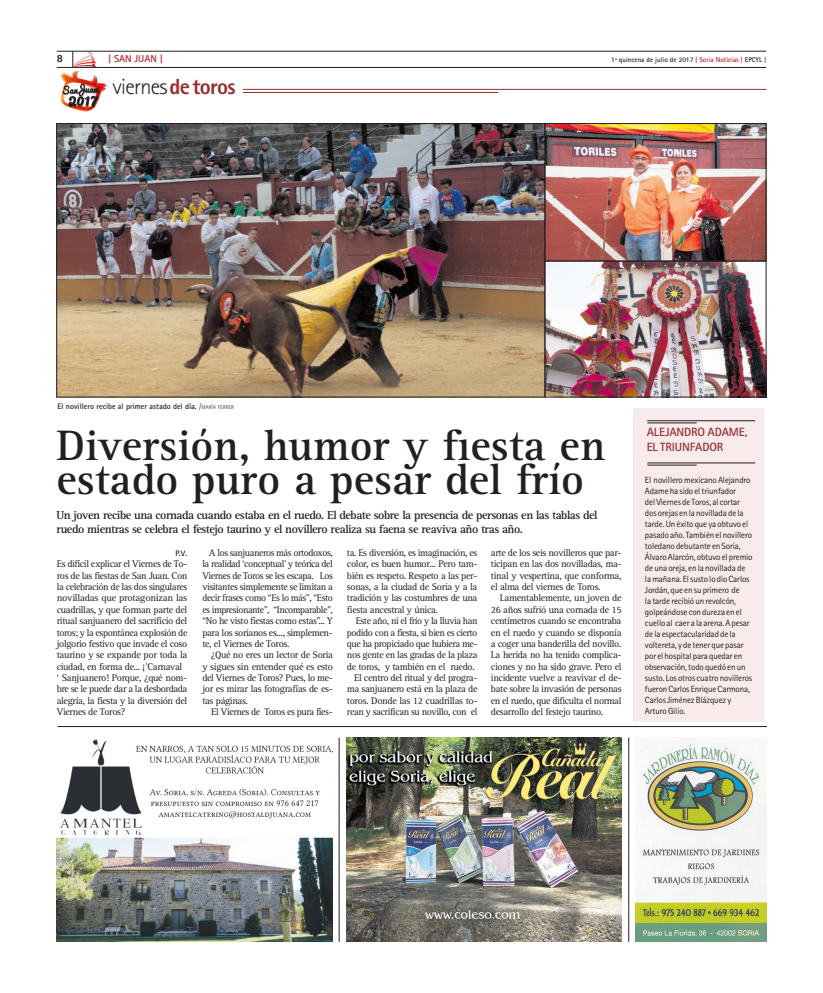
<style>
.page{position:relative;width:823px;height:993px;background:#fff}
.page>*{position:absolute;margin:0;border:0;box-sizing:border-box;transform-origin:0 0}
.t1{font:700 44px/34px "Rotis Serif Std";color:#231f20}
.t2{font:300 22px "Rotis Sans Serif Std";letter-spacing:-.03em;color:#231f20}
.t3{font:700 12px/14px "Rotis Serif Std";letter-spacing:-.04em;color:#231f20}
.t4{font:700 12px/15px "Rotis Sans Serif Std";letter-spacing:-.01em;color:#962e33}
.t5{font:800 11px "Rotis Sans Serif Std";color:#231f20}
.t6{font:10px/11.3px "Rotis Serif Std";letter-spacing:-.035em;color:#231f20;text-align:justify}
.t7{font:700 10px "Rotis Sans Serif Std";color:#b61f2d}
.t8{font:9px/11px "Rotis Sans Serif Std";letter-spacing:-.015em;color:#231f20}
.t9{font:700 8px "Rotis Sans Serif Std";color:#231f20}
.t10{font:700 7px "Rotis Sans Serif Std";color:#231f20}
.s1{color:#b61f2d}
.s2{color:#962e33}
.s3{font-weight:800;color:#962e33}
.s4{font-weight:300}
.s5{font-weight:300;font-size:5.6px}
</style>
<div class="page">
<hr style="left:57px;top:726px;width:709px;height:1px;background:#231f20">
<hr style="left:57px;top:67px;width:708px;height:1px;background:#231f20">
<hr style="left:57px;top:51px;width:708px;height:1px;background:#231f20">
<svg style="left:60px;top:51px;width:47px;height:60px"></svg>
<hr style="left:243px;top:89px;width:522px;height:1px;background:#962e33">
<hr style="left:243px;top:92px;width:255px;height:1px;background:#962e33">
<img style="left:58px;top:125px;width:484px;height:270px">
<div style="left:56px;top:123px;width:488px;height:274px;border:1px solid #231f20"></div>
<img style="left:546px;top:263px;width:217px;height:132px">
<div style="left:544px;top:261px;width:221px;height:136px;border:1px solid #231f20"></div>
<img style="left:546px;top:125px;width:217px;height:134px">
<div style="left:544px;top:123px;width:221px;height:138px;border:1px solid #231f20"></div>
<div style="left:633px;top:408px;width:130px;height:312px;background:#f9ebec"></div>
<hr style="left:647px;top:420px;width:107px;height:1px;background:#231f20">
<hr style="left:647px;top:422px;width:49px;height:1px;background:#231f20">
<hr style="left:647px;top:462px;width:107px;height:1px;background:#231f20">
<hr style="left:647px;top:465px;width:49px;height:1px;background:#231f20">
<img style="left:57px;top:739px;width:275px;height:202px">
<img style="left:635px;top:737px;width:130px;height:204px">
<img style="left:347px;top:737px;width:274px;height:204px">
<hr style="left:339px;top:737px;width:1px;height:204px;background:#231f20">
<hr style="left:628px;top:737px;width:1px;height:204px;background:#231f20">
<p class="t5" style="left:57px;top:52px;width:8px">8</p>
<p class="t7" style="left:108px;top:53px;width:56px">| SAN JUAN |</p>
<p class="t10" style="left:611px;top:56px;width:156px">1ª quincena de julio de 2017 <span class="s1">| Soria Noticias |</span> EPCYL <span class="s2">|</span></p>
<h2 class="t2" style="left:112px;top:74px;width:124px">viernes <span class="s3">de toros</span></h2>
<p class="t9" style="left:57px;top:400px;width:178px">El novillero recibe al primer astado del día. <span class="s4">/</span><span class="s5">MARÍA FERRER</span></p>
<h1 class="t1" style="left:56px;top:429px;width:550px">Diversión, humor y fiesta en estado puro a pesar del frío</h1>
<p class="t3" style="left:56px;top:508px;width:542px">Un joven recibe una cornada cuando estaba en el ruedo. El debate sobre la presencia de personas en las tablas del ruedo mientras se celebra el festejo taurino y el novillero realiza su faena se reaviva año tras año.</p>
<p class="t6" style="left:490px;top:547px;width:132px">arte de los seis novilleros que par&shy;ticipan en las dos novilladas, ma&shy;tinal y vespertina, que conforma, el alma del viernes de Toros.</p>
<p class="t6" style="left:490px;top:592px;width:132px;text-indent:9px">Lamentablemente, un joven de 26 años sufrió una cornada de 15 centímetros cuando se encontraba en el ruedo y cuando se disponía a coger una banderilla del novillo.<br>La herida no ha tenido complica&shy;ciones y no ha sido grave. Pero el incidente vuelve a reavivar el de&shy;bate sobre la invasión de personas en el ruedo, que dificulta el normal desarrollo del festejo taurino.</p>
<p class="t9" style="left:175px;top:548px;width:13px">P.V.</p>
<p class="t6" style="left:57px;top:558px;width:132px;text-align:left">Es difícil explicar el Viernes de To&shy;ros de las fiestas de San Juan. Con la celebración de las dos singulares novilladas que protagonizan las cuadrillas, y que forman parte del ritual sanjuanero del sacrificio del toros; y la espontánea explosión de jolgorio festivo que invade el coso taurino y se expande por toda la ciudad, en forma de... ¡’Carnaval<br>‘ Sanjuanero! Porque, ¿qué nom&shy;bre se le puede dar a la desbordada alegría, la fiesta y la diversión del Viernes de Toros?</p>
<p class="t6" style="left:202px;top:547px;width:132px;text-indent:7px">A los sanjuaneros más ortodoxos, la realidad ‘conceptual’ y teórica del Viernes de Toros se les escapa. Los visitantes simplemente se limitan a decir frases como “Es lo más”, “Esto es impresionante”, “Incomparable”, “No he visto fiestas como estas”... Y para los sorianos es..., simplemen&shy;te, el Viernes de Toros.</p>
<p class="t6" style="left:347px;top:547px;width:132px">ta. Es diversión, es imaginación, es color, es buen humor... Pero tam&shy;bién es respeto. Respeto a las per&shy;sonas, a la ciudad de Soria y a la tradición y las costumbres de una fiesta ancestral y única.</p>
<p class="t6" style="left:347px;top:615px;width:132px;text-align:right">Este año, ni el frío y la lluvia han podido con a fiesta, si bien es cierto que ha propiciado que hubiera me&shy;nos gente en las gradas de la plaza de toros, y también en el ruedo.<br>El centro del ritual y del progra&shy;ma sanjuanero está en la plaza de toros. Donde las 12 cuadrillas to&shy;rean y sacrifican su novillo, con el</p>
<p class="t6" style="left:202px;top:649px;width:132px;text-indent:8px">¿Qué no eres un lector de Soria y sigues sin entender qué es esto del Viernes de Toros? Pues, lo me&shy;jor es mirar las fotografías de es&shy;tas páginas.</p>
<p class="t6" style="left:211px;top:706px;width:123px">El Viernes de Toros es pura fies-</p>
<p class="t4" style="left:646px;top:424px;width:102px">ALEJANDRO ADAME,<br>EL TRIUNFADOR</p>
<p class="t8" style="left:644px;top:474px;width:109px">El novillero mexicano Alejandro<br>Adame ha sido el triunfador<br>del Viernes de Toros, al cortar dos orejas en la novillada de la tarde. Un éxito que ya obtuvo el pasado año. También el novillero toledano debutante en Soria,<br>Álvaro Alarcón, obtuvo el premio de una oreja, en la novillada de la mañana. El susto lo dio Carlos<br>Jordán, que en su primero de<br>la tarde recibió un revolcón, golpeándose con dureza en el cuello al caer a la arena. A pesar de la espectacularidad de la voltereta, y de tener que pasar por el hospital para quedar en observación, todo quedó en un susto. Los otros cuatro novilleros fueron Carlos Enrique Carmona,<br>Carlos Jiménez Blázquez y<br>Arturo Gilio.</p>
</div>
